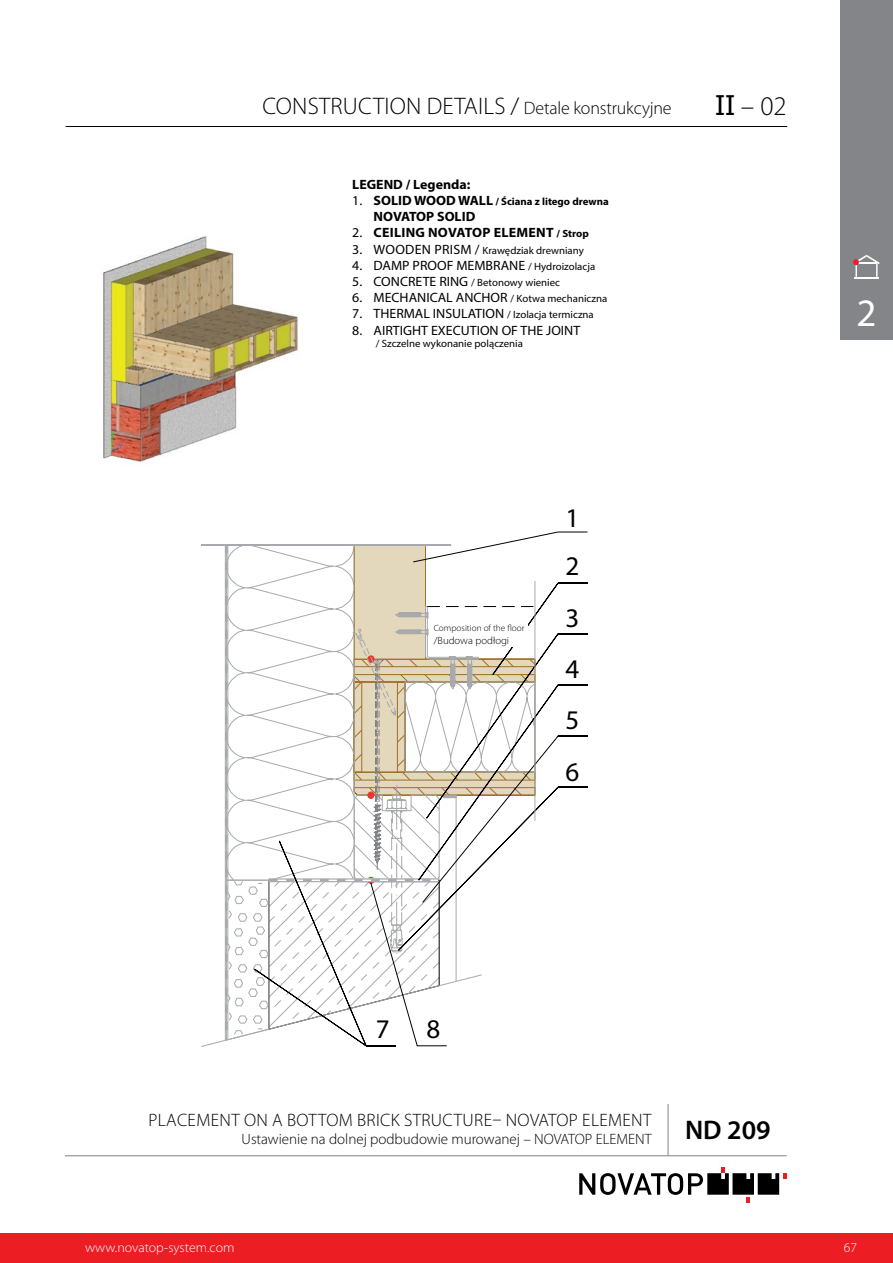
<style>
.page{position:relative;width:893px;height:1263px;background:#fff}
.page>*{position:absolute;margin:0;border:0;box-sizing:border-box;transform-origin:0 0}
.t1{font:39px "Myriad Pro";color:#fff}
.t2{font:27px/51.3px "Myriad Pro";color:#000}
.t3{font:300 27px "Myriad Pro";color:#000}
.t4{font:600 27px "Myriad Pro";color:#000}
.t5{font:300 24px "Myriad Pro";letter-spacing:.01em;color:#000}
.t6{font:300 18px "Myriad Pro";letter-spacing:.02em;color:#000}
.t7{font:300 15px "Myriad Pro";color:#000}
.t8{font:13.5px "Myriad Pro";color:#000}
.t9{font:700 13.5px "Myriad Pro";letter-spacing:.02em;color:#000}
.t10{font:700 13.5px "Myriad Pro";color:#000}
.t11{font:300 13.5px "Myriad Pro";color:#fff}
.t12{font:10.5px "Myriad Pro";color:#000}
.t13{font:700 10.5px "Myriad Pro";color:#000}
.t14{font:300 10.5px "Myriad Pro";color:#000}
.t15{font:300 9px "Myriad Pro";color:#000}
.s1{font-size:18px}
.s2{font-weight:400;font-size:13.5px}
.s3{font-size:13.5px}
.s4{font-weight:400}
.s5{font-size:10.5px}
.s6{font-family:"Tahoma";font-weight:400}
</style>
<div class="page">
<hr style="left:66px;top:126px;width:721px;height:1px;background:#000">
<div style="left:840px;top:0;width:53px;height:339px;background:#838588"></div>
<svg style="left:853px;top:255px;width:27px;height:23px"></svg>
<svg style="left:579px;top:1167px;width:208px;height:36px"></svg>
<hr style="left:65px;top:1155px;width:722px;height:1px;background:#808285">
<hr style="left:668px;top:1104px;width:1px;height:52px;background:#808285">
<div style="left:0;top:1233px;width:893px;height:30px;background:#ed1d24"></div>
<img style="left:103px;top:236px;width:195px;height:226px">
<svg style="left:498px;top:531px;width:89px;height:280px"></svg>
<svg style="left:201px;top:544px;width:335px;height:503px"></svg>
<hr style="left:535px;top:581px;width:1px;height:240px;background:#a7a9ac">
<div style="left:434px;top:620px;width:94px;height:27px;background:#fff"></div>
<h3 class="t5" style="left:262px;top:92px;width:411px">CONSTRUCTION DETAILS / <span class="s1">Detale konstrukcyjne</span></h3>
<p class="t10" style="left:352px;top:175px;width:120px">LEGEND / Legenda:</p>
<p class="t13" style="left:352px;top:195px;width:258px"><span class="s2">1.</span> <span class="s3">SOLID WOOD WALL</span> / Ściana z litego drewna</p>
<p class="t10" style="left:374px;top:208px;width:103px">NOVATOP SOLID</p>
<p class="t9" style="left:352px;top:224px;width:238px"><span class="s4">2.</span> CEILING NOVATOP ELEMENT <span class="s5">/ Strop</span></p>
<p class="t12" style="left:352px;top:244px;width:233px"><span class="s3">3. WOODEN PRISM /</span> Krawędziak drewniany</p>
<p class="t8" style="left:352px;top:257px;width:244px">4. DAMP PROOF MEMBRANE <span class="s5">/ Hydroizolacja</span></p>
<p class="t12" style="left:352px;top:276px;width:209px"><span class="s3">5. CONCRETE RING</span> / Betonowy wieniec</p>
<p class="t8" style="left:352px;top:289px;width:256px">6. MECHANICAL ANCHOR <span class="s5">/ Kotwa mechaniczna</span></p>
<p class="t8" style="left:352px;top:305px;width:243px">7. THERMAL INSULATION <span class="s5">/ Izolacja termiczna</span></p>
<p class="t8" style="left:352px;top:322px;width:230px">8. AIRTIGHT EXECUTION OF THE JOINT</p>
<p class="t12" style="left:376px;top:337px;width:149px">/ Szczelne wykonanie polączenia</p>
<h2 class="t3" style="left:715px;top:89px;width:73px"><span class="s6">II</span> – 02</h2>
<p class="t15" style="left:434px;top:622px;width:92px">Composition of the floor</p>
<p class="t14" style="left:434px;top:634px;width:77px">/Budowa podłogi</p>
<h2 class="t2" style="left:566px;top:493px;width:15px;line-height:48.4px">1<br>2</h2>
<h2 class="t2" style="left:566px;top:592px;width:15px;text-align:justify">3<br>4<br>5<br>6</h2>
<h1 class="t1" style="left:857px;top:289px;width:22px">2</h1>
<h2 class="t2" style="left:376px;top:1003px;width:15px">7</h2>
<h2 class="t2" style="left:427px;top:1003px;width:15px">8</h2>
<h3 class="t6" style="left:148px;top:1109px;width:504px">PLACEMENT ON A BOTTOM BRICK STRUCTURE– NOVATOP ELEMENT</h3>
<p class="t7" style="left:242px;top:1130px;width:412px">Ustawienie na dolnej podbudowie murowanej – NOVATOP ELEMENT</p>
<h2 class="t4" style="left:685px;top:1112px;width:87px">ND 209</h2>
<p class="t11" style="left:85px;top:1239px;width:151px">www.novatop-system.com</p>
<p class="t11" style="left:844px;top:1239px;width:15px">67</p>
</div>
